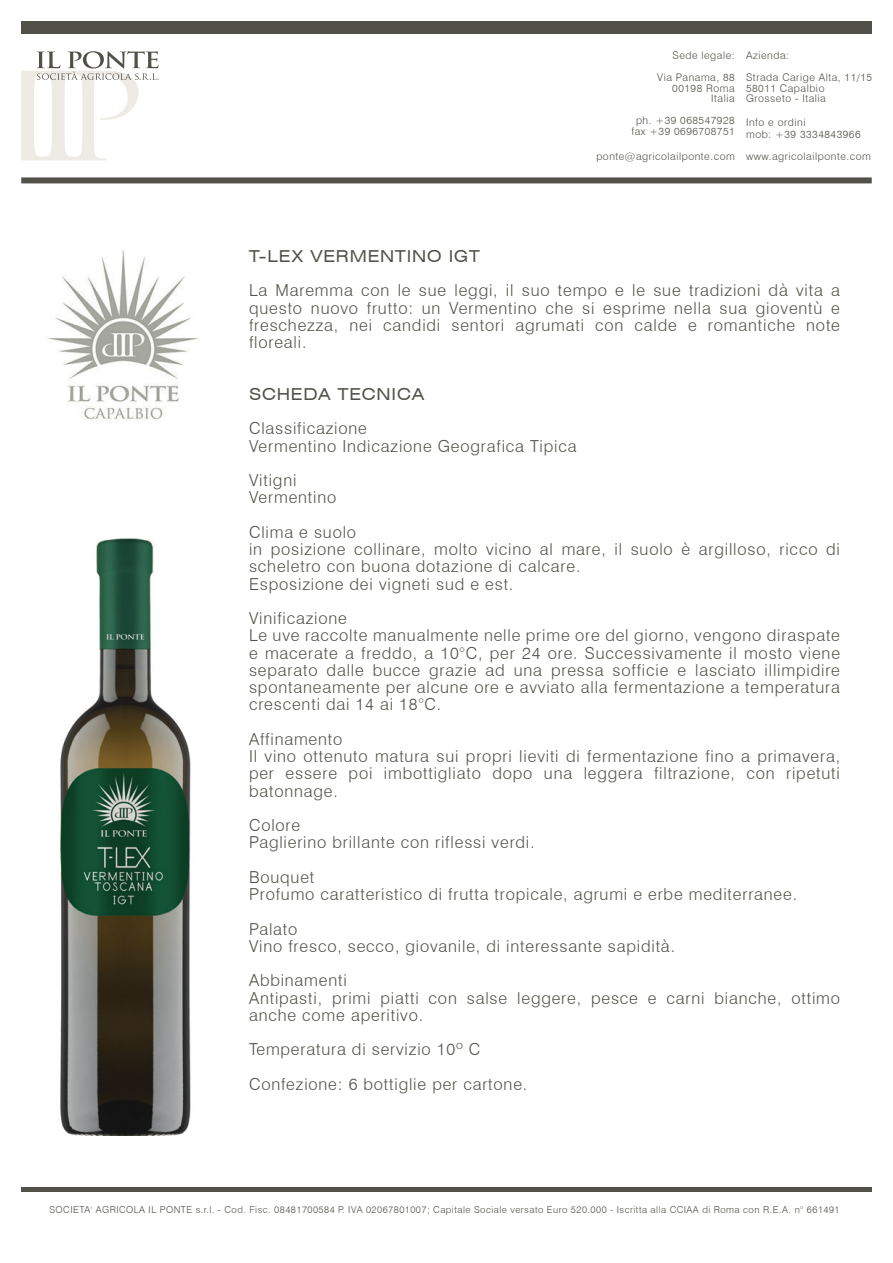
<style>
.page{position:relative;width:893px;height:1263px;background:#fff}
.page>*{position:absolute;margin:0;border:0;box-sizing:border-box;transform-origin:0 0}
.t1{font:300 16.5px/17.2px "Swiss 721 BT";letter-spacing:.05em;color:#525149}
.t2{font:expanded 16.5px "Swiss 721 BT";letter-spacing:.05em;color:#525149}
.t3{font:300 10.5px/10.9px "Swiss 721 BT";letter-spacing:.05em;color:#525149}
.t4{font:300 9.45px "Swiss 721 BT";letter-spacing:.05em;color:#525149}
</style>
<div class="page">
<img style="left:48px;top:250px;width:151px;height:885px">
<div style="left:21px;top:1187px;width:851px;height:5px;background:#525149"></div>
<div style="left:21px;top:177px;width:851px;height:6px;background:#525149"></div>
<div style="left:21px;top:21px;width:851px;height:13px;background:#525149"></div>
<svg style="left:21px;top:51px;width:138px;height:109px"></svg>
<p class="t3" style="left:657px;top:44px;width:79px;line-height:21.8px;text-align:right">Sede legale:<br>Via Panama, 88</p>
<p class="t3" style="left:672px;top:82px;width:64px;text-align:right">00198 Roma<br>Italia</p>
<p class="t3" style="left:631px;top:115px;width:105px;text-align:center">ph. +39 068547928 fax +39 0696708751</p>
<p class="t3" style="left:596px;top:151px;width:140px">ponte@agricolailponte.com</p>
<p class="t3" style="left:746px;top:44px;width:128px;line-height:21.8px">Azienda:<br>Strada Carige Alta, 11/15</p>
<p class="t3" style="left:746px;top:82px;width:81px">58011 Capalbio<br>Grosseto - Italia</p>
<p class="t3" style="left:746px;top:116px;width:116px;line-height:11.7px">Info e ordini<br>mob: +39 3334843966</p>
<p class="t3" style="left:746px;top:151px;width:126px">www.agricolailponte.com</p>
<p class="t2" style="left:249px;top:246px;width:232px">T-LEX VERMENTINO IGT</p>
<p class="t1" style="left:249px;top:282px;width:592px;text-align:justify">La Maremma con le sue leggi, il suo tempo e le sue tradizioni dà vita a questo nuovo frutto: un Vermentino che si esprime nella sua gioventù e freschezza, nei candidi sentori agrumati con calde e romantiche note floreali.</p>
<p class="t2" style="left:249px;top:384px;width:177px">SCHEDA TECNICA</p>
<p class="t1" style="left:249px;top:420px;width:329px">Classificazione<br>Vermentino Indicazione Geografica Tipica</p>
<p class="t1" style="left:249px;top:472px;width:89px">Vitigni<br>Vermentino</p>
<p class="t1" style="left:249px;top:523px;width:592px">Clima e suolo<br>in posizione collinare, molto vicino al mare, il suolo è argilloso, ricco di scheletro con buona dotazione di calcare.<br>Esposizione dei vigneti sud e est.</p>
<p class="t1" style="left:249px;top:610px;width:593px">Vinificazione<br>Le uve raccolte manualmente nelle prime ore del giorno, vengono diraspate e macerate a freddo, a 10°C, per 24 ore. Successivamente il mosto viene separato dalle bucce grazie ad una pressa sofficie e lasciato illimpidire spontaneamente per alcune ore e avviato alla fermentazione a temperatura crescenti dai 14 ai 18°C.</p>
<p class="t1" style="left:249px;top:730px;width:593px">Affinamento<br>Il vino ottenuto matura sui propri lieviti di fermentazione fino a primavera, per essere poi imbottigliato dopo una leggera filtrazione, con ripetuti batonnage.</p>
<p class="t1" style="left:249px;top:816px;width:287px">Colore<br>Paglierino brillante con riflessi verdi.</p>
<p class="t1" style="left:249px;top:868px;width:550px">Bouquet<br>Profumo caratteristico di frutta tropicale, agrumi e erbe mediterranee.</p>
<p class="t1" style="left:249px;top:920px;width:427px">Palato<br>Vino fresco, secco, giovanile, di interessante sapidità.</p>
<p class="t1" style="left:249px;top:972px;width:592px">Abbinamenti<br>Antipasti, primi piatti con salse leggere, pesce e carni bianche, ottimo anche come aperitivo.</p>
<p class="t1" style="left:249px;top:1032px;width:280px;line-height:34.5px">Temperatura di servizio 10º C<br>Confezione: 6 bottiglie per cartone.</p>
<p class="t4" style="left:49px;top:1204px;width:792px">SOCIETA' AGRICOLA IL PONTE s.r.l. - Cod. Fisc. 08481700584 P. IVA 02067801007; Capitale Sociale versato Euro 520.000 - Iscritta alla CCIAA di Roma con R.E.A. n° 661491</p>
</div>
